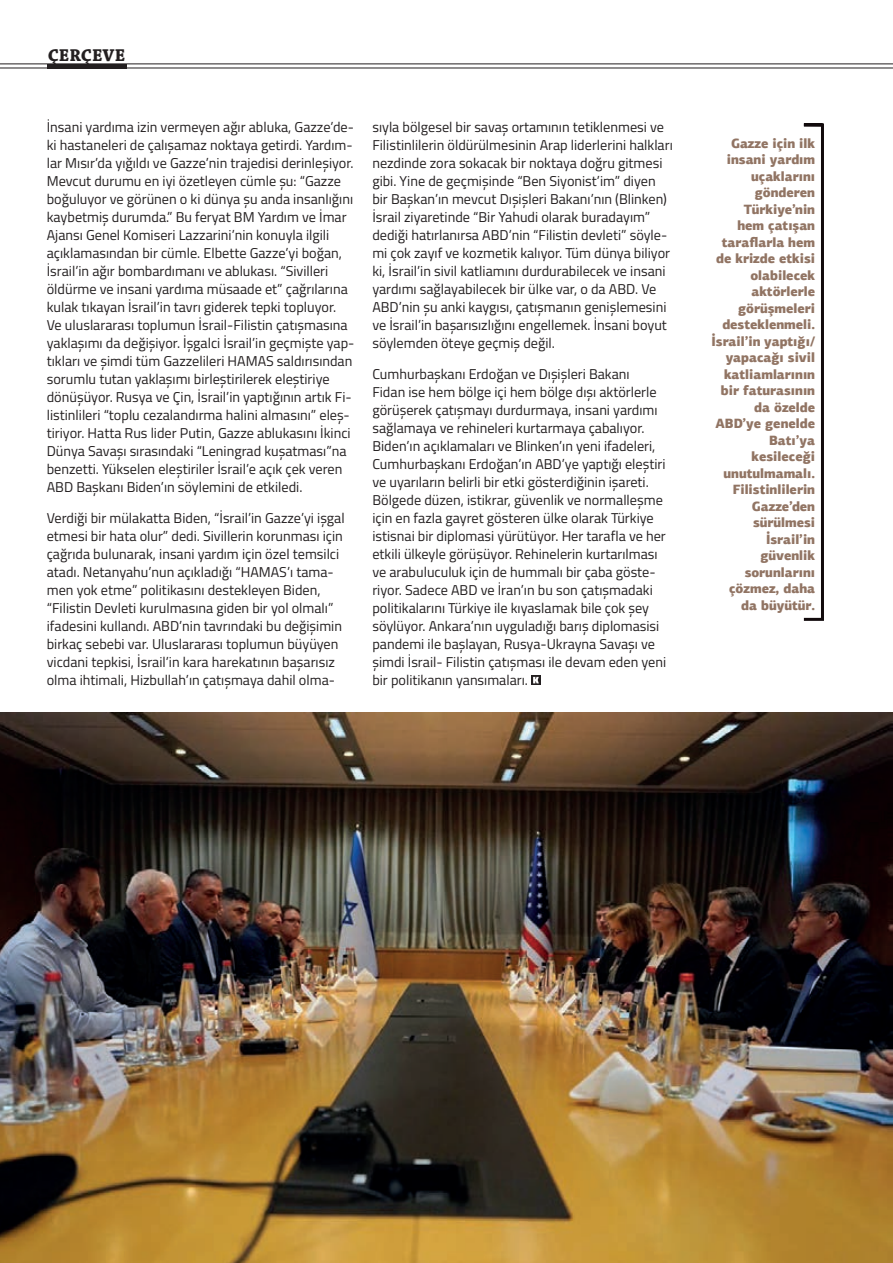
<style>
.page{position:relative;width:893px;height:1263px;background:#fff}
.page>*{position:absolute;margin:0;border:0;box-sizing:border-box;transform-origin:0 0}
.t1{font:700 18px "Chaparral Pro";letter-spacing:.005em;color:#231f20}
.t2{font:14.25px/18px "Titillium Web";color:#231f20}
.t3{font:900 13.5px/16.5px "PF Agora Sans Pro";color:#917463;text-align:right;scale:.95 1}
</style>
<div class="page">
<hr style="left:0;top:64px;width:893px;height:1px;background:#231f20">
<hr style="left:0;top:68px;width:893px;height:1px;background:#231f20">
<hr style="left:47px;top:64px;width:79px;height:4px;background:#231f20">
<svg style="left:531px;top:675px;width:10px;height:10px"></svg>
<svg style="left:533px;top:677px;width:6px;height:6px"></svg>
<img style="left:0;top:712px;width:893px;height:551px">
<svg style="left:803px;top:123px;width:21px;height:498px"></svg>
<p class="t1" style="left:48px;top:44px;width:79px">ÇERÇEVE</p>
<p class="t2" style="left:47px;top:117px;width:309px">İnsani yardıma izin vermeyen ağır abluka, Gazze’de&shy;ki hastaneleri de çalışamaz noktaya getirdi. Yardım&shy;lar Mısır’da yığıldı ve Gazze’nin trajedisi derinleşiyor.<br>Mevcut durumu en iyi özetleyen cümle şu: “Gazze boğuluyor ve görünen o ki dünya şu anda insanlığını kaybetmiş durumda.” Bu feryat BM Yardım ve İmar Ajansı Genel Komiseri Lazzarini’nin konuyla ilgili açıklamasından bir cümle. Elbette Gazze’yi boğan, İsrail’in ağır bombardımanı ve ablukası. “Sivilleri öldürme ve insani yardıma müsaade et” çağrılarına kulak tıkayan İsrail’in tavrı giderek tepki topluyor.<br>Ve uluslararası toplumun İsrail-Filistin çatışmasına yaklaşımı da değişiyor. İşgalci İsrail’in geçmişte yap&shy;tıkları ve şimdi tüm Gazzelileri HAMAS saldırısından sorumlu tutan yaklaşımı birleştirilerek eleştiriye dönüşüyor. Rusya ve Çin, İsrail’in yaptığının artık Fi&shy;listinlileri “toplu cezalandırma halini almasını” eleş&shy;tiriyor. Hatta Rus lider Putin, Gazze ablukasını İkinci Dünya Savaşı sırasındaki “Leningrad kuşatması”na benzetti. Yükselen eleştiriler İsrail’e açık çek veren ABD Başkanı Biden’ın söylemini de etkiledi.</p>
<p class="t2" style="left:47px;top:508px;width:299px">Verdiği bir mülakatta Biden, “İsrail’in Gazze’yi işgal etmesi bir hata olur” dedi. Sivillerin korunması için çağrıda bulunarak, insani yardım için özel temsilci atadı. Netanyahu’nun açıkladığı “HAMAS’ı tama&shy;men yok etme” politikasını destekleyen Biden, “Filistin Devleti kurulmasına giden bir yol olmalı” ifadesini kullandı. ABD’nin tavrındaki bu değişimin birkaç sebebi var. Uluslararası toplumun büyüyen vicdani tepkisi, İsrail’in kara harekatının başarısız olma ihtimali, Hizbullah’ın çatışmaya dahil olma-</p>
<p class="t2" style="left:372px;top:117px;width:302px">sıyla bölgesel bir savaş ortamının tetiklenmesi ve Filistinlilerin öldürülmesinin Arap liderlerini halkları nezdinde zora sokacak bir noktaya doğru gitmesi gibi. Yine de geçmişinde “Ben Siyonist’im” diyen bir Başkan’ın mevcut Dışişleri Bakanı’nın (Blinken)<br>İsrail ziyaretinde “Bir Yahudi olarak buradayım” dediği hatırlanırsa ABD’nin “Filistin devleti” söyle&shy;mi çok zayıf ve kozmetik kalıyor. Tüm dünya biliyor ki, İsrail’in sivil katliamını durdurabilecek ve insani yardımı sağlayabilecek bir ülke var, o da ABD. Ve ABD’nin şu anki kaygısı, çatışmanın genişlemesini ve İsrail’in başarısızlığını engellemek. İnsani boyut söylemden öteye geçmiş değil.</p>
<p class="t2" style="left:372px;top:364px;width:295px">Cumhurbaşkanı Erdoğan ve Dışişleri Bakanı Fidan ise hem bölge içi hem bölge dışı aktörlerle görüşerek çatışmayı durdurmaya, insani yardımı sağlamaya ve rehineleri kurtarmaya çabalıyor.<br>Biden’ın açıklamaları ve Blinken’ın yeni ifadeleri, Cumhurbaşkanı Erdoğan’ın ABD’ye yaptığı eleştiri ve uyarıların belirli bir etki gösterdiğinin işareti.<br>Bölgede düzen, istikrar, güvenlik ve normalleşme için en fazla gayret gösteren ülke olarak Türkiye istisnai bir diplomasi yürütüyor. Her tarafla ve her etkili ülkeyle görüşüyor. Rehinelerin kurtarılması ve arabuluculuk için de hummalı bir çaba göste&shy;riyor. Sadece ABD ve İran’ın bu son çatışmadaki politikalarını Türkiye ile kıyaslamak bile çok şey söylüyor. Ankara’nın uyguladığı barış diplomasisi pandemi ile başlayan, Rusya-Ukrayna Savaşı ve şimdi İsrail- Filistin çatışması ile devam eden yeni bir politikanın yansımaları.</p>
<p class="t3" style="left:711px;top:135px;width:111px">Gazze için ilk insani yardım uçaklarını gönderen<br>Türkiye’nin<br>hem çatışan taraflarla hem de krizde etkisi olabilecek aktörlerle görüşmeleri desteklenmeli.<br>İsrail’in yaptığı/ yapacağı sivil katliamlarının bir faturasının da özelde<br>ABD’ye genelde<br>Batı’ya kesileceği unutulmamalı.<br>Filistinlilerin<br>Gazze’den sürülmesi<br>İsrail’in güvenlik sorunlarını çözmez, daha da büyütür.</p>
</div>
